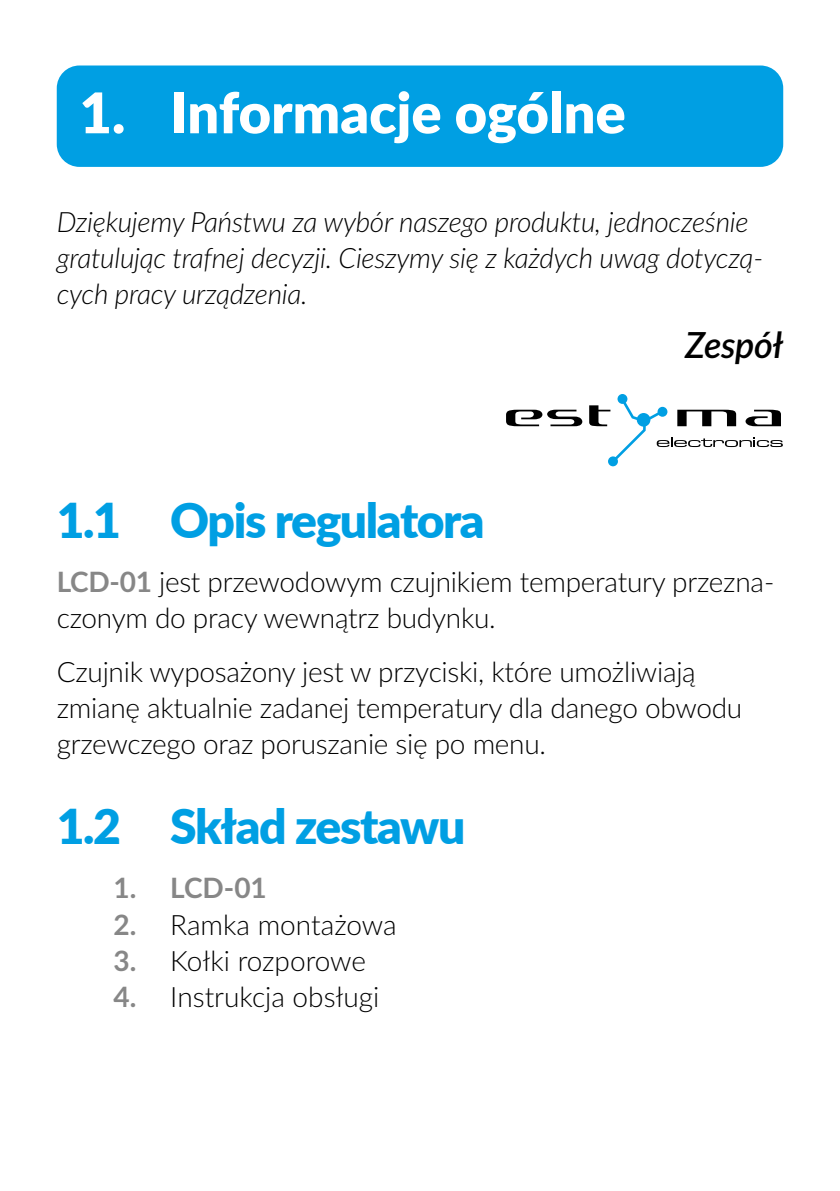
<style>
.page{position:relative;width:840px;height:1191px;background:#fff}
.page>*{position:absolute;margin:0;border:0;box-sizing:border-box;transform-origin:0 0}
.t1{font:900 56px "Lato";color:#fff}
.t2{font:900 48px "Lato";letter-spacing:-.03em;color:#009fe3}
.t3{font:italic 600 36px "Lato";letter-spacing:-.01em;color:#000}
.t4{font:300 28px/36px "Lato";letter-spacing:-.01em;color:#000}
.t5{font:italic 300 28px/36px "Lato";letter-spacing:-.01em;color:#000}
.t6{font:700 28px "Lato";color:#878787}
.s1{font-weight:700;color:#878787}
</style>
<div class="page">
<div style="left:57px;top:65px;width:725px;height:102px;background:#009fe3;border-radius:23px"></div>
<svg style="left:589px;top:394px;width:192px;height:72px"></svg>
<svg style="left:506px;top:410px;width:76px;height:16px"></svg>
<p class="t1" style="left:79px;top:71px;width:547px">1. Informacje ogólne</p>
<p class="t5" style="left:57px;top:203px;width:707px">Dziękujemy Państwu za wybór naszego produktu, jednocześnie gratulując trafnej decyzji. Cieszymy się z każdych uwag dotyczą&shy;cych pracy urządzenia.</p>
<p class="t3" style="left:684px;top:319px;width:100px">Zespół</p>
<p class="t2" style="left:57px;top:485px;width:429px">1.1 Opis regulatora</p>
<p class="t4" style="left:57px;top:563px;width:719px"><span class="s1">LCD-01</span> jest przewodowym czujnikiem temperatury przezna&shy;czonym do pracy wewnątrz budynku.</p>
<p class="t4" style="left:57px;top:653px;width:686px">Czujnik wyposażony jest w przyciski, które umożliwiają zmianę aktualnie zadanej temperatury dla danego obwodu grzewczego oraz poruszanie się po menu.</p>
<p class="t2" style="left:57px;top:791px;width:410px">1.2 Skład zestawu</p>
<p class="t6" style="left:113px;top:867px;width:155px">1. LCD-01</p>
<p class="t4" style="left:113px;top:905px;width:285px"><span class="s1">2.</span> Ramka montażowa</p>
<p class="t4" style="left:113px;top:941px;width:254px"><span class="s1">3.</span> Kołki rozporowe</p>
<p class="t4" style="left:113px;top:977px;width:267px"><span class="s1">4.</span> Instrukcja obsługi</p>
</div>
